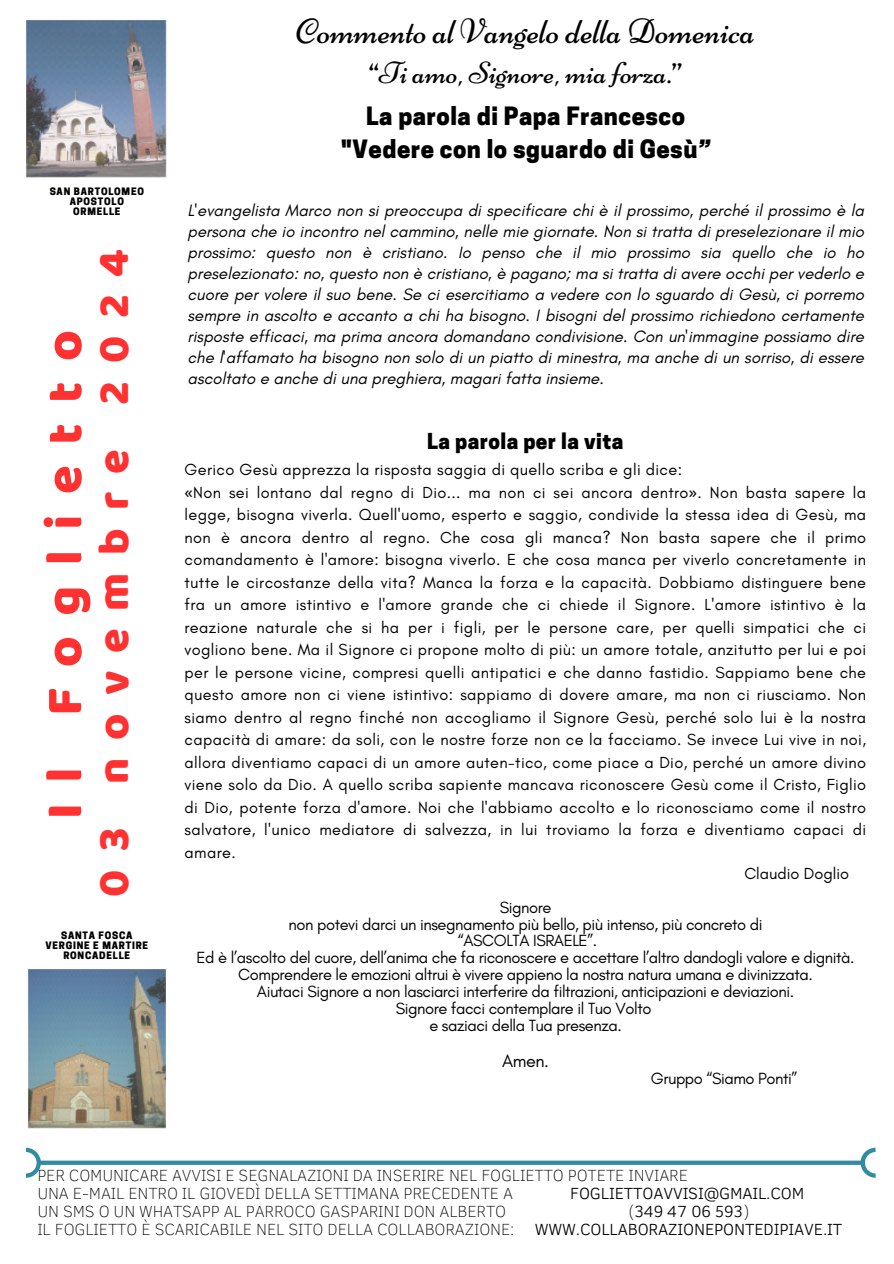
<style>
.page{position:relative;width:894px;height:1264px;background:#fff}
.page>*{position:absolute;margin:0;border:0;box-sizing:border-box;transform-origin:0 0}
.t1{font:52.5px "Baloo";letter-spacing:.395em;color:#ff3131}
.t2{font:45px "Baloo";letter-spacing:.395em;color:#ff3131}
.t3{font:35.25px "Niconne";color:#000}
.t4{font:30.75px "Niconne";color:#000}
.t5{font:800 23.7px/32.4px "Cooper Hewitt";letter-spacing:.02em;color:#000;text-align:center}
.t6{font:800 20.7px "Cooper Hewitt";letter-spacing:.02em;color:#000}
.t7{font:18px "Glacial Indifference";color:#000}
.t8{font:italic 16.8px/21px "Glacial Indifference";color:#000;text-align:justify}
.t9{font:16.5px/16.8px "Glacial Indifference";letter-spacing:-.025em;color:#000;text-align:center}
.t10{font:100 16.5px/18px "Clear Sans";letter-spacing:-.01em;color:#000}
.t11{font:300 16.5px "Clear Sans";letter-spacing:-.01em;color:#000}
.t12{font:16.35px "Glacial Indifference";letter-spacing:.02em;color:#000}
.t13{font:16.35px "Glacial Indifference";color:#000}
.t14{font:800 9.6px "Cooper Hewitt";letter-spacing:.08em;color:#000}
.s1{font-style:italic}
.s2{font-family:"Noto Sans"}
.s3{font-weight:300}
</style>
<div class="page">
<img style="left:26px;top:20px;width:141px;height:158px">
<img style="left:28px;top:969px;width:137px;height:159px">
<svg style="left:26px;top:1147px;width:849px;height:30px"></svg>
<p class="t3" style="left:296px;top:10px;width:460px">Commento al Vangelo della Domenica</p>
<p class="t4" style="left:368px;top:54px;width:315px">“Ti amo, Signore, mia forza.”</p>
<p class="t14" style="left:50px;top:188px;width:96px">SAN BARTOLOMEO</p>
<p class="t14" style="left:70px;top:198px;width:56px">APOSTOLO</p>
<p class="t14" style="left:73px;top:208px;width:49px">ORMELLE</p>
<p class="t2" style="left:86px;top:896px;width:648px;rotate:-90deg">03 novembre 2024</p>
<p class="t1" style="left:32px;top:819px;width:490px;rotate:-90deg">Il Foglietto</p>
<p class="t14" style="left:61px;top:931px;width:73px">SANTA FOSCA</p>
<h1 class="t14" style="left:45px;top:941px;width:104px">VERGINE E MARTIRE</h1>
<p class="t14" style="left:63px;top:951px;width:68px">RONCADELLE</p>
<h5 class="t5" style="left:340px;top:103px;width:371px">La parola di Papa Francesco "Vedere con lo sguardo di Gesù<span class="s1">”</span></h5>
<h5 class="t8" style="left:187px;top:200px;width:677px">L'evangelista Marco non si preoccupa di specificare chi è il prossimo, perché il prossimo è la persona che io incontro nel cammino, nelle mie giornate. Non si tratta di preselezionare il mio prossimo: questo non è cristiano. Io penso che il mio prossimo sia quello che io ho preselezionato: no, questo non è cristiano, è pagano; ma si tratta di avere occhi per vederlo e cuore per volere il suo bene. Se ci esercitiamo a vedere con lo sguardo di Gesù, ci porremo sempre in ascolto e accanto a chi ha bisogno. I bisogni del prossimo richiedono certamente risposte efficaci, ma prima ancora domandano condivisione. Con un'immagine possiamo dire che l'affamato ha bisogno non solo di un piatto di minestra, ma anche di un sorriso, di essere ascoltato e anche di una preghiera, magari fatta insieme.</h5>
<h5 class="t6" style="left:427px;top:434px;width:198px">La parola per la vita</h5>
<h5 class="t12" style="left:184px;top:459px;width:499px">Gerico Gesù apprezza la risposta saggia di quello scriba e gli dice:</h5>
<h5 class="t12" style="left:184px;top:482px;width:683px"><span class="s2">«</span>Non sei lontano dal regno di Dio... ma non ci sei ancora dentro<span class="s2">»</span>. Non basta sapere la</h5>
<h5 class="t12" style="left:184px;top:504px;width:683px">legge, bisogna viverla. Quell'uomo, esperto e saggio, condivide la stessa idea di Gesù, ma</h5>
<h5 class="t12" style="left:184px;top:527px;width:683px">non è ancora dentro al regno. Che cosa gli manca? Non basta sapere che il primo</h5>
<h5 class="t12" style="left:184px;top:549px;width:683px">comandamento è l'amore: bisogna viverlo. E che cosa manca per viverlo concretamente in</h5>
<h5 class="t12" style="left:184px;top:572px;width:683px">tutte le circostanze della vita? Manca la forza e la capacità. Dobbiamo distinguere bene</h5>
<h5 class="t12" style="left:184px;top:594px;width:683px">fra un amore istintivo e l'amore grande che ci chiede il Signore. L'amore istintivo è la</h5>
<h5 class="t12" style="left:184px;top:617px;width:683px">reazione naturale che si ha per i figli, per le persone care, per quelli simpatici che ci</h5>
<h5 class="t12" style="left:184px;top:639px;width:683px">vogliono bene. Ma il Signore ci propone molto di più: un amore totale, anzitutto per lui e poi</h5>
<h5 class="t12" style="left:184px;top:662px;width:683px">per le persone vicine, compresi quelli antipatici e che danno fastidio. Sappiamo bene che</h5>
<h5 class="t12" style="left:184px;top:684px;width:683px">questo amore non ci viene istintivo: sappiamo di dovere amare, ma non ci riusciamo. Non</h5>
<h5 class="t12" style="left:184px;top:707px;width:683px">siamo dentro al regno finché non accogliamo il Signore Gesù, perché solo lui è la nostra</h5>
<h5 class="t12" style="left:184px;top:729px;width:683px">capacità di amare: da soli, con le nostre forze non ce la facciamo. Se invece Lui vive in noi,</h5>
<h5 class="t12" style="left:184px;top:752px;width:683px">allora diventiamo capaci di un amore auten-tico, come piace a Dio, perché un amore divino</h5>
<h5 class="t12" style="left:184px;top:774px;width:683px">viene solo da Dio. A quello scriba sapiente mancava riconoscere Gesù come il Cristo, Figlio</h5>
<h5 class="t12" style="left:184px;top:797px;width:683px">di Dio, potente forza d'amore. Noi che l'abbiamo accolto e lo riconosciamo come il nostro</h5>
<h5 class="t12" style="left:184px;top:819px;width:683px">salvatore, l'unico mediatore di salvezza, in lui troviamo la forza e diventiamo capaci di</h5>
<h5 class="t12" style="left:184px;top:842px;width:53px">amare.</h5>
<h5 class="t13" style="left:744px;top:863px;width:106px">Claudio Doglio</h5>
<h2 class="t9" style="left:196px;top:898px;width:659px">Signore<br>non potevi darci un insegnamento più bello, più intenso, più concreto di<br>“ASCOLTA ISRAELE”.<br>Ed è l’ascolto del cuore, dell’anima che fa riconoscere e accettare l’altro dandogli valore e dignità.<br>Comprendere le emozioni altrui è vivere appieno la nostra natura umana e divinizzata.<br>Aiutaci Signore a non lasciarci interferire da filtrazioni, anticipazioni e deviazioni.<br>Signore facci contemplare il Tuo Volto<br>e saziaci della Tua presenza.</h2>
<h3 class="t7" style="left:502px;top:1049px;width:48px">Amen.</h3>
<h3 class="t9" style="left:650px;top:1069px;width:148px">Gruppo “Siamo Ponti”</h3>
<p class="t10" style="left:37px;top:1165px;width:652px">PER COMUNICARE AVVISI E SEGNALAZIONI DA INSERIRE NEL FOGLIETTO POTETE INVIARE<br>UNA E-MAIL ENTRO IL GIOVEDÌ DELLA SETTIMANA PRECEDENTE A</p>
<p class="t11" style="left:570px;top:1181px;width:235px">FOGLIETTOAVVISI@GMAIL.COM</p>
<p class="t10" style="left:37px;top:1201px;width:806px;text-indent:591px">(<span class="s3">349 47 06 593</span>)<br>IL FOGLIETTO È SCARICABILE NEL SITO DELLA COLLABORAZIONE: <span class="s3">WWW.COLLABORAZIONEPONTEDIPIAVE.IT</span></p>
<p class="t10" style="left:37px;top:1201px;width:470px">UN SMS O UN WHATSAPP AL PARROCO GASPARINI DON ALBERTO</p>
</div>
